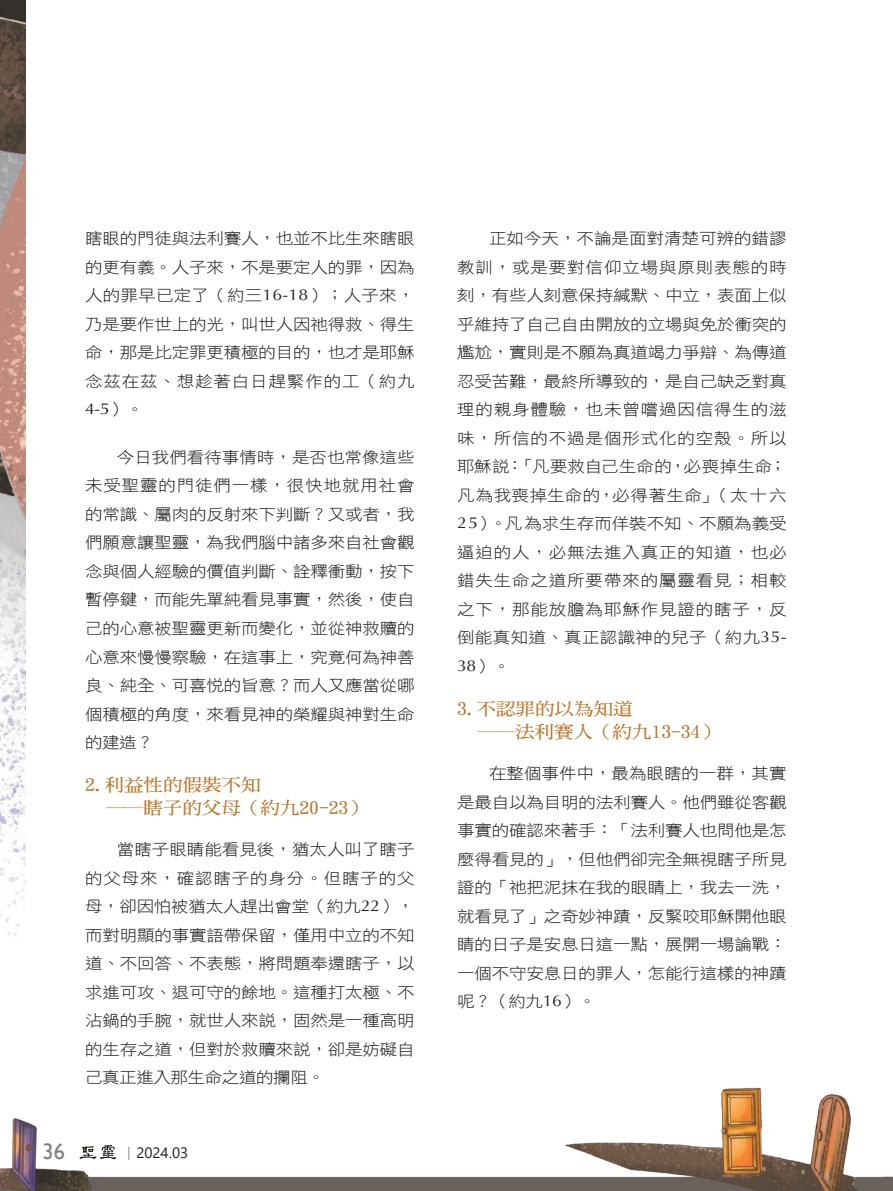
<style>
.page{position:relative;width:893px;height:1191px;background:#fff}
.page>*{position:absolute;margin:0;border:0;box-sizing:border-box;transform-origin:0 0}
.t1{font:22.5px "Gill Sans";color:#808285}
.中標{font:17.55px/23.4px "DF Ming W7 WIN BF";color:#bd7629;scale:1.11 1}
.t2{font:15.75px/28.5px "DF Hei W3 WIN BF";letter-spacing:-.01em;color:#231f20;text-align:justify;scale:1.11 1}
.t3{font:15px "Segoe UI";color:#231f20}
.s1{font-family:"Optima"}
.s2{font-family:"Adobe Ming Std";font-weight:300}
</style>
<div class="page">
<img style="left:0;top:0;width:26px;height:936px">
<img style="left:0;top:1087px;width:893px;height:104px">
<p class="t2" style="left:85px;top:224px;width:298px">瞎眼的門徒與法利賽人，也並不比生來瞎眼的更有義。人子來，不是要定人的罪，因為人的罪早已定了（約三<span class="s1">16-18</span>）；人子來，乃是要作世上的光，叫世人因祂得救、得生命，那是比定罪更積極的目的，也才是耶穌念茲在茲、想趁著白日趕緊作的工（約九<span class="s1">4-5</span>）。</p>
<p class="t2" style="left:85px;top:443px;width:298px;text-indent:32px">今日我們看待事情時，是否也常像這些未受聖靈的門徒們一樣，很快地就用社會的常識、屬肉的反射來下判斷？又或者，我們願意讓聖靈，為我們腦中諸多來自社會觀念與個人經驗的價值判斷、詮釋衝動，按下暫停鍵，而能先單純看見事實，然後，使自己的心意被聖靈更新而變化，並從神救贖的心意來慢慢察驗，在這事上，究竟何為神善良、純全、可喜悅的旨意？而人又應當從哪個積極的角度，來看見神的榮耀與神對生命的建造？</p>
<p class="中標" style="left:106px;top:773px;width:237px;text-indent:-21px">2.利益性的假裝不知<br>──瞎子的父母（約九20-23）</p>
<p class="t2" style="left:85px;top:835px;width:298px;text-indent:32px">當瞎子眼睛能看見後，猶太人叫了瞎子的父母來，確認瞎子的身分。但瞎子的父母，卻因怕被猶太人趕出會堂（約九<span class="s1">22</span>），而對明顯的事實語帶保留，僅用中立的不知道、不回答、不表態，將問題奉還瞎子，以求進可攻、退可守的餘地。這種打太極、不沾鍋的手腕，就世人來說，固然是一種高明的生存之道，但對於救贖來說，卻是妨礙自己真正進入那生命之道的攔阻。</p>
<h1 class="t1" style="left:43px;top:1138px;width:24px">36</h1>
<p class="t3" style="left:121px;top:1138px;width:68px"><span class="s2">｜</span>2024.03</p>
<p class="t2" style="left:457px;top:224px;width:298px;text-indent:32px">正如今天，不論是面對清楚可辨的錯謬教訓，或是要對信仰立場與原則表態的時刻，有些人刻意保持緘默、中立，表面上似乎維持了自己自由開放的立場與免於衝突的尷尬，實則是不願為真道竭力爭辯、為傳道忍受苦難，最終所導致的，是自己缺乏對真理的親身體驗，也未曾嚐過因信得生的滋味，所信的不過是個形式化的空殼。所以耶穌說：「凡要救自己生命的，必喪掉生命；凡為我喪掉生命的，必得著生命」（太十六<span class="s1">25</span>）。凡為求生存而佯裝不知、不願為義受逼迫的人，必無法進入真正的知道，也必錯失生命之道所要帶來的屬靈看見；相較之下，那能放膽為耶穌作見證的瞎子，反倒能真知道、真正認識神的兒子（約九<span class="s1">35- 38</span>）。</p>
<p class="中標" style="left:478px;top:696px;width:219px;text-indent:-21px">3.不認罪的以為知道<br>──法利賽人（約九13-34）</p>
<p class="t2" style="left:457px;top:759px;width:298px;text-indent:32px">在整個事件中，最為眼瞎的一群，其實是最自以為目明的法利賽人。他們雖從客觀事實的確認來著手：「法利賽人也問他是怎麼得看見的」，但他們卻完全無視瞎子所見證的「祂把泥抹在我的眼睛上，我去一洗，就看見了」之奇妙神蹟，反緊咬耶穌開他眼睛的日子是安息日這一點，展開一場論戰：一個不守安息日的罪人，怎能行這樣的神蹟呢？（約九<span class="s1">16</span>）。</p>
</div>
